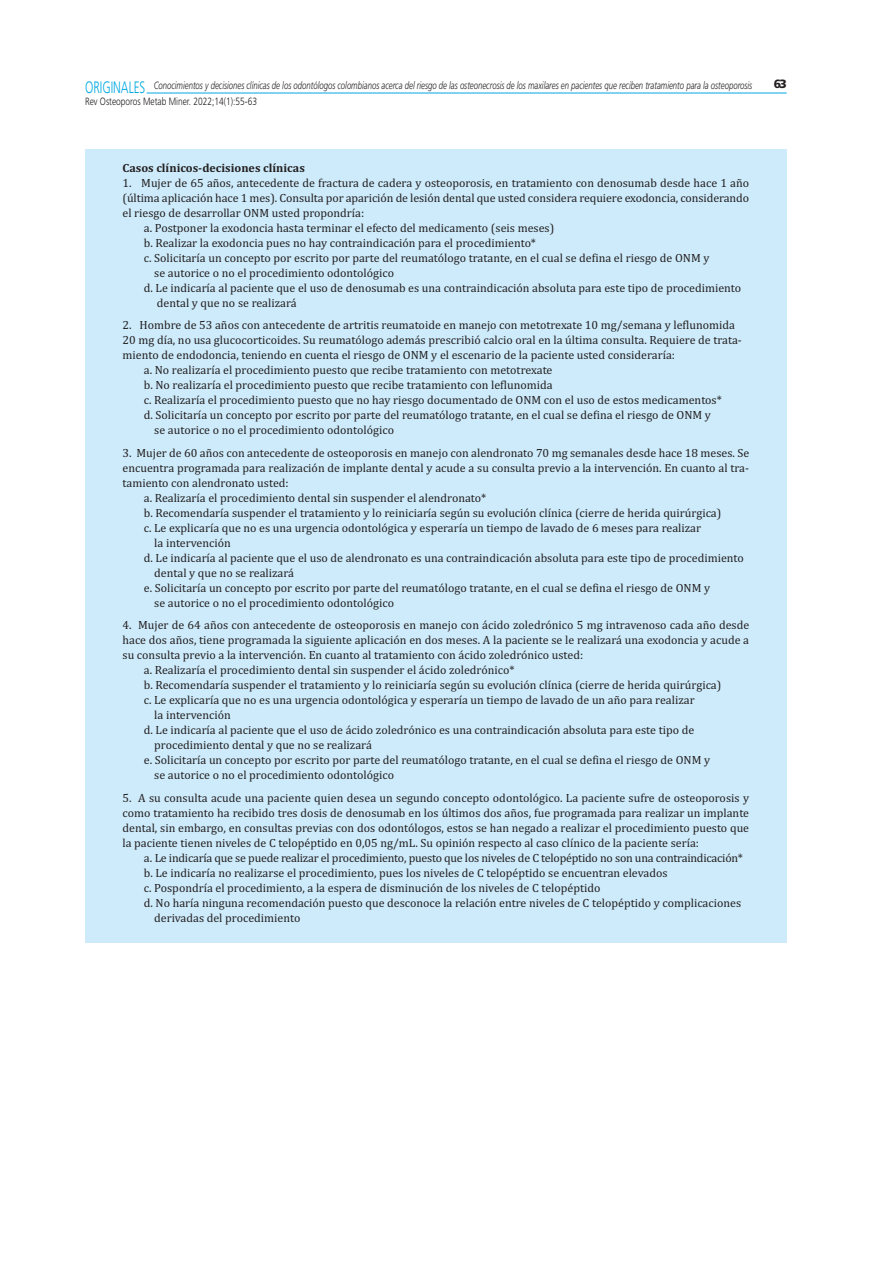
<style>
.page{position:relative;width:893px;height:1263px;background:#fff}
.page>*{position:absolute;margin:0;border:0;box-sizing:border-box;transform-origin:0 0}
.t1{font:300 16.5px "Frutiger";color:#00a8e1;scale:.7 1}
.t2{font:12px/15px "Cambria";color:#231f20;text-align:justify}
.t3{font:12px "Cambria";letter-spacing:-.02em;color:#231f20}
.t4{font:700 12px "Cambria";color:#231f20}
.t5{font:900 12px "Frutiger";color:#231f20}
.t6{font:italic 300 10.5px "Frutiger";color:#231f20;scale:.74 1}
.t7{font:300 10.5px "Frutiger";color:#231f20;scale:.8 1}
</style>
<div class="page">
<hr style="left:147px;top:93px;width:640px;height:1px;background:#00a8e1">
<div style="left:85px;top:149px;width:702px;height:794px;background:#cdebfb"></div>
<p class="t6" style="left:154px;top:81px;width:810px">Conocimientos y decisiones clínicas de los odontólogos colombianos acerca del riesgo de las osteonecrosis de los maxilares en pacientes que reciben tratamiento para la osteoporosis</p>
<p class="t5" style="left:774px;top:79px;width:14px">63</p>
<p class="t7" style="left:85px;top:97px;width:217px">Rev Osteoporos Metab Miner. 2022;14(1):55-63</p>
<h1 class="t1" style="left:85px;top:80px;width:88px">ORIGINALES</h1>
<p class="t4" style="left:123px;top:163px;width:184px">Casos clínicos-decisiones clínicas</p>
<p class="t2" style="left:123px;top:176px;width:628px">1. Mujer de 65 años, antecedente de fractura de cadera y osteoporosis, en tratamiento con denosumab desde hace 1 año</p>
<p class="t2" style="left:123px;top:191px;width:628px">(última aplicación hace 1 mes). Consulta por aparición de lesión dental que usted considera requiere exodoncia, considerando</p>
<p class="t2" style="left:123px;top:206px;width:243px">el riesgo de desarrollar ONM usted propondría:</p>
<p class="t2" style="left:144px;top:221px;width:412px">a. Postponer la exodoncia hasta terminar el efecto del medicamento (seis meses)</p>
<p class="t2" style="left:144px;top:236px;width:394px">b. Realizar la exodoncia pues no hay contraindicación para el procedimiento*</p>
<p class="t2" style="left:144px;top:251px;width:567px">c. Solicitaría un concepto por escrito por parte del reumatólogo tratante, en el cual se defina el riesgo de ONM y</p>
<p class="t2" style="left:154px;top:266px;width:241px">se autorice o no el procedimiento odontológico</p>
<p class="t2" style="left:144px;top:281px;width:599px">d. Le indicaría al paciente que el uso de denosumab es una contraindicación absoluta para este tipo de procedimiento</p>
<p class="t2" style="left:157px;top:296px;width:141px">dental y que no se realizará</p>
<p class="t2" style="left:123px;top:319px;width:614px">2. Hombre de 53 años con antecedente de artritis reumatoide en manejo con metotrexate 10 mg/semana y leflunomida</p>
<p class="t2" style="left:123px;top:334px;width:621px">20 mg día, no usa glucocorticoides. Su reumatólogo además prescribió calcio oral en la última consulta. Requiere de trata‐</p>
<p class="t2" style="left:123px;top:349px;width:554px">miento de endodoncia, teniendo en cuenta el riesgo de ONM y el escenario de la paciente usted consideraría:</p>
<p class="t2" style="left:144px;top:364px;width:410px">a. No realizaría el procedimiento puesto que recibe tratamiento con metotrexate</p>
<p class="t2" style="left:144px;top:379px;width:410px">b. No realizaría el procedimiento puesto que recibe tratamiento con leflunomida</p>
<p class="t2" style="left:144px;top:394px;width:580px">c. Realizaría el procedimiento puesto que no hay riesgo documentado de ONM con el uso de estos medicamentos*</p>
<p class="t2" style="left:144px;top:409px;width:569px">d. Solicitaría un concepto por escrito por parte del reumatólogo tratante, en el cual se defina el riesgo de ONM y</p>
<p class="t2" style="left:154px;top:424px;width:241px">se autorice o no el procedimiento odontológico</p>
<p class="t2" style="left:123px;top:446px;width:628px">3. Mujer de 60 años con antecedente de osteoporosis en manejo con alendronato 70 mg semanales desde hace 18 meses. Se</p>
<p class="t2" style="left:123px;top:461px;width:628px">encuentra programada para realización de implante dental y acude a su consulta previo a la intervención. En cuanto al tra‐</p>
<p class="t2" style="left:123px;top:476px;width:168px">tamiento con alendronato usted:</p>
<p class="t2" style="left:144px;top:491px;width:344px">a. Realizaría el procedimiento dental sin suspender el alendronato*</p>
<p class="t2" style="left:144px;top:506px;width:579px">b. Recomendaría suspender el tratamiento y lo reiniciaría según su evolución clínica (cierre de herida quirúrgica)</p>
<p class="t2" style="left:144px;top:521px;width:559px">c. Le explicaría que no es una urgencia odontológica y esperaría un tiempo de lavado de 6 meses para realizar</p>
<p class="t2" style="left:154px;top:536px;width:78px">la intervención</p>
<p class="t2" style="left:144px;top:551px;width:602px">d. Le indicaría al paciente que el uso de alendronato es una contraindicación absoluta para este tipo de procedimiento</p>
<p class="t2" style="left:154px;top:566px;width:141px">dental y que no se realizará</p>
<p class="t2" style="left:144px;top:581px;width:568px">e. Solicitaría un concepto por escrito por parte del reumatólogo tratante, en el cual se defina el riesgo de ONM y</p>
<p class="t2" style="left:154px;top:596px;width:241px">se autorice o no el procedimiento odontológico</p>
<p class="t2" style="left:123px;top:619px;width:628px">4. Mujer de 64 años con antecedente de osteoporosis en manejo con ácido zoledrónico 5 mg intravenoso cada año desde</p>
<p class="t2" style="left:123px;top:634px;width:628px">hace dos años, tiene programada la siguiente aplicación en dos meses. A la paciente se le realizará una exodoncia y acude a</p>
<p class="t2" style="left:123px;top:649px;width:462px">su consulta previo a la intervención. En cuanto al tratamiento con ácido zoledrónico usted:</p>
<p class="t2" style="left:144px;top:664px;width:372px">a. Realizaría el procedimiento dental sin suspender el ácido zoledrónico*</p>
<p class="t2" style="left:144px;top:679px;width:579px">b. Recomendaría suspender el tratamiento y lo reiniciaría según su evolución clínica (cierre de herida quirúrgica)</p>
<p class="t2" style="left:144px;top:694px;width:552px">c. Le explicaría que no es una urgencia odontológica y esperaría un tiempo de lavado de un año para realizar</p>
<p class="t2" style="left:154px;top:709px;width:78px">la intervención</p>
<p class="t2" style="left:144px;top:724px;width:552px">d. Le indicaría al paciente que el uso de ácido zoledrónico es una contraindicación absoluta para este tipo de</p>
<p class="t2" style="left:154px;top:739px;width:219px">procedimiento dental y que no se realizará</p>
<p class="t2" style="left:144px;top:754px;width:568px">e. Solicitaría un concepto por escrito por parte del reumatólogo tratante, en el cual se defina el riesgo de ONM y</p>
<p class="t2" style="left:154px;top:769px;width:241px">se autorice o no el procedimiento odontológico</p>
<p class="t2" style="left:123px;top:791px;width:628px">5. A su consulta acude una paciente quien desea un segundo concepto odontológico. La paciente sufre de osteoporosis y como tratamiento ha recibido tres dosis de denosumab en los últimos dos años, fue programada para realizar un implante dental, sin embargo, en consultas previas con dos odontólogos, estos se han negado a realizar el procedimiento puesto que la paciente tienen niveles de C telopéptido en 0,05 ng/mL. Su opinión respecto al caso clínico de la paciente sería:</p>
<p class="t3" style="left:144px;top:853px;width:600px">a. Le indicaría que se puede realizar el procedimiento, puesto que los niveles de C telopéptido no son una contraindicación*</p>
<p class="t2" style="left:144px;top:866px;width:525px">b. Le indicaría no realizarse el procedimiento, pues los niveles de C telopéptido se encuentran elevados</p>
<p class="t2" style="left:144px;top:881px;width:458px">c. Pospondría el procedimiento, a la espera de disminución de los niveles de C telopéptido</p>
<p class="t2" style="left:144px;top:896px;width:599px">d. No haría ninguna recomendación puesto que desconoce la relación entre niveles de C telopéptido y complicaciones</p>
<p class="t2" style="left:154px;top:911px;width:148px">derivadas del procedimiento</p>
</div>
